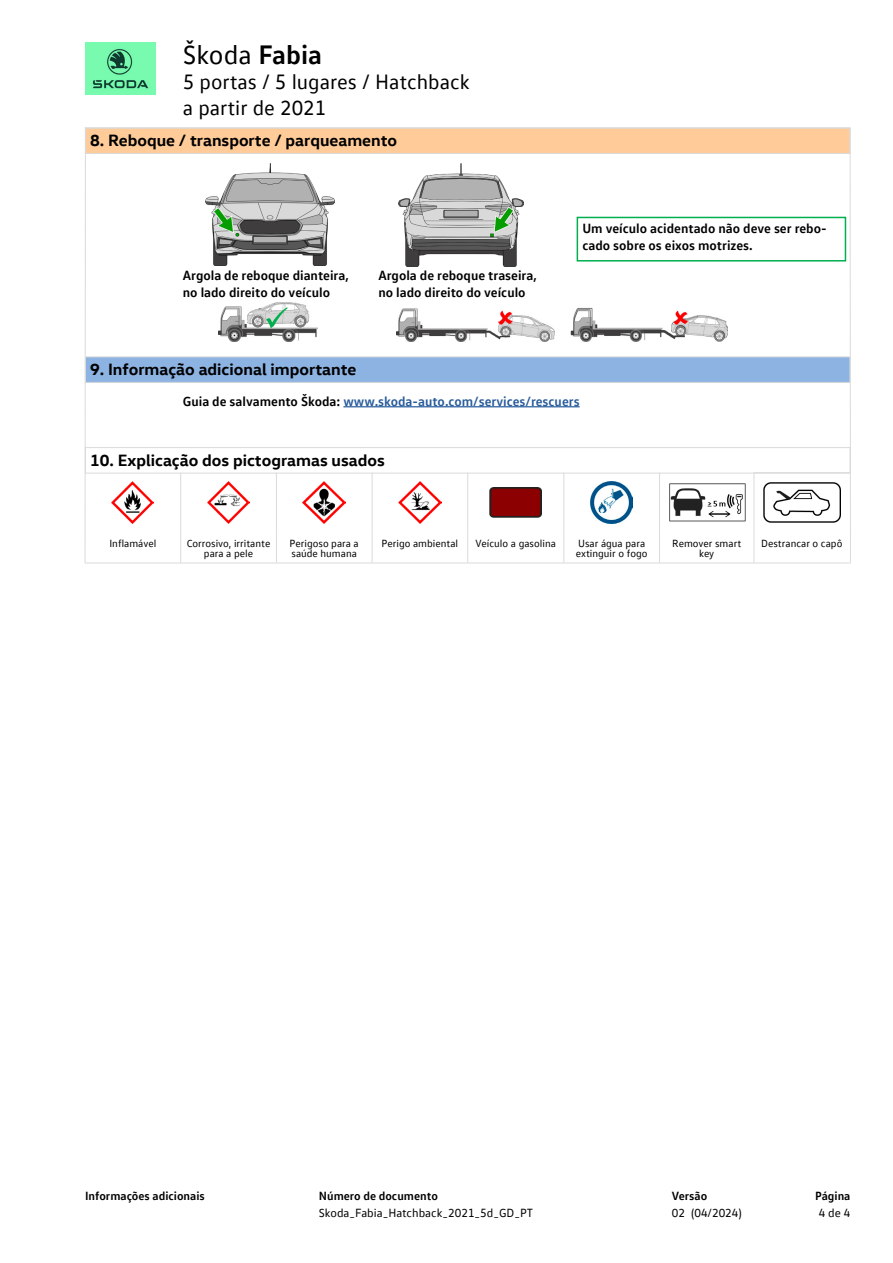
<style>
.page{position:relative;width:893px;height:1263px;background:#fff}
.page>*{position:absolute;margin:0;border:0;box-sizing:border-box;transform-origin:0 0}
.t1{font:27px "VW Text Office";color:#000}
.t2{font:21px/25.5px "VW Text Office";color:#000}
.Kapiteltitel{font:700 16.5px "VW Head Office";color:#000}
.Warntext{font:700 13.5px/16.5px "VW Text Office";color:#000}
.Hinweistext{font:700 13.5px/16.5px "VW Text Office";color:#000}
.Warntext-2{font:700 13.5px "VW Text Office";color:#275b9b}
.Fusszeile_fett{font:700 12px "VW Text Office";color:#000}
.Fusszeile{font:12px "VW Text Office";color:#000}
.Legende_Kap_10{font:10.5px/10.5px "VW Text Office";color:#000;text-align:center}
.s1{font-weight:700}
.s2{color:#000}
</style>
<div class="page">
<img style="left:85px;top:43px;width:71px;height:52px">
<div style="left:85px;top:447px;width:765px;height:26px;border:1px solid #dadada"></div>
<hr style="left:754px;top:563px;width:96px;height:1px;background:#dadada">
<hr style="left:180px;top:473px;width:1px;height:59px;background:#dadada">
<hr style="left:276px;top:473px;width:1px;height:59px;background:#dadada">
<hr style="left:372px;top:473px;width:1px;height:59px;background:#dadada">
<hr style="left:467px;top:473px;width:1px;height:59px;background:#dadada">
<hr style="left:563px;top:473px;width:1px;height:59px;background:#dadada">
<hr style="left:754px;top:472px;width:96px;height:1px;background:#dadada">
<hr style="left:180px;top:532px;width:1px;height:31px;background:#dadada">
<hr style="left:276px;top:532px;width:1px;height:31px;background:#dadada">
<hr style="left:372px;top:532px;width:1px;height:31px;background:#dadada">
<hr style="left:467px;top:532px;width:1px;height:31px;background:#dadada">
<hr style="left:563px;top:532px;width:1px;height:31px;background:#dadada">
<hr style="left:85px;top:563px;width:96px;height:1px;background:#dadada">
<hr style="left:181px;top:563px;width:95px;height:1px;background:#dadada">
<hr style="left:276px;top:563px;width:96px;height:1px;background:#dadada">
<hr style="left:372px;top:563px;width:96px;height:1px;background:#dadada">
<hr style="left:468px;top:563px;width:96px;height:1px;background:#dadada">
<hr style="left:564px;top:563px;width:95px;height:1px;background:#dadada">
<hr style="left:659px;top:473px;width:1px;height:59px;background:#dadada">
<hr style="left:659px;top:532px;width:1px;height:31px;background:#dadada">
<hr style="left:659px;top:563px;width:95px;height:1px;background:#dadada">
<hr style="left:754px;top:473px;width:1px;height:59px;background:#dadada">
<hr style="left:754px;top:532px;width:1px;height:31px;background:#dadada">
<img style="left:111px;top:481px;width:43px;height:43px">
<img style="left:207px;top:481px;width:43px;height:43px">
<img style="left:303px;top:481px;width:42px;height:43px">
<img style="left:399px;top:481px;width:42px;height:43px">
<img style="left:489px;top:487px;width:53px;height:31px">
<img style="left:590px;top:481px;width:43px;height:42px">
<img style="left:669px;top:484px;width:77px;height:37px">
<img style="left:763px;top:482px;width:77px;height:41px">
<div style="left:85px;top:357px;width:765px;height:25px;background:#8db3e2"></div>
<div style="left:85px;top:356px;width:765px;height:27px;border:1px solid #dadada"></div>
<hr style="left:343px;top:406px;width:237px;height:1px;background:#275b9b">
<div style="left:85px;top:128px;width:765px;height:25px;background:#fc9"></div>
<div style="left:85px;top:128px;width:765px;height:26px;border:1px solid #dadada"></div>
<div style="left:577px;top:217px;width:269px;height:45px;border:2px solid #00b050"></div>
<img style="left:219px;top:302px;width:99px;height:39px">
<img style="left:396px;top:307px;width:331px;height:34px">
<hr style="left:85px;top:128px;width:765px;height:1px;background:#dadada">
<hr style="left:85px;top:128px;width:1px;height:435px;background:#dadada">
<hr style="left:850px;top:128px;width:1px;height:435px;background:#dadada">
<img style="left:205px;top:164px;width:130px;height:102px">
<img style="left:398px;top:163px;width:125px;height:103px">
<h1 class="t1" style="left:183px;top:38px;width:141px">Škoda <span class="s1">Fabia</span></h1>
<h2 class="t2" style="left:183px;top:69px;width:289px">5 portas / 5 lugares / Hatchback a partir de 2021</h2>
<p class="Kapiteltitel" style="left:90px;top:130px;width:309px">8. Reboque / transporte / parqueamento</p>
<p class="Warntext" style="left:183px;top:267px;width:168px">Argola de reboque dianteira, no lado direito do veículo</p>
<p class="Warntext" style="left:378px;top:267px;width:160px">Argola de reboque traseira, no lado direito do veículo</p>
<p class="Hinweistext" style="left:582px;top:220px;width:246px">Um veículo acidentado não deve ser rebo&shy;cado sobre os eixos motrizes.</p>
<p class="Kapiteltitel" style="left:90px;top:359px;width:268px">9. Informação adicional importante</p>
<p class="Warntext-2" style="left:183px;top:392px;width:398px"><span class="s2">Guia de salvamento Škoda:</span> www.skoda-auto.com/services/rescuers</p>
<p class="Kapiteltitel" style="left:90px;top:449px;width:296px">10. Explicação dos pictogramas usados</p>
<p class="Legende_Kap_10" style="left:109px;top:537px;width:48px">Inflamável</p>
<p class="Legende_Kap_10" style="left:187px;top:537px;width:85px">Corrosivo, irritante para a pele</p>
<p class="Legende_Kap_10" style="left:290px;top:537px;width:71px;text-align:left">Perigoso para a saúde humana</p>
<p class="Legende_Kap_10" style="left:382px;top:537px;width:78px">Perigo ambiental</p>
<p class="Legende_Kap_10" style="left:476px;top:537px;width:82px">Veículo a gasolina</p>
<p class="Legende_Kap_10" style="left:576px;top:537px;width:73px;text-align:left">Usar água para extinguir o fogo</p>
<p class="Legende_Kap_10" style="left:672px;top:537px;width:70px">Remover smart key</p>
<p class="Legende_Kap_10" style="left:761px;top:537px;width:83px">Destrancar o capô</p>
<p class="Fusszeile_fett" style="left:85px;top:1188px;width:121px">Informações adicionais</p>
<p class="Fusszeile_fett" style="left:319px;top:1188px;width:120px">Número de documento</p>
<p class="Fusszeile" style="left:319px;top:1206px;width:216px">Skoda_Fabia_Hatchback_2021_5d_GD_PT</p>
<p class="Fusszeile_fett" style="left:672px;top:1188px;width:37px">Versão</p>
<p class="Fusszeile" style="left:672px;top:1206px;width:72px">02 (04/2024)</p>
<p class="Fusszeile_fett" style="left:815px;top:1188px;width:37px">Página</p>
<p class="Fusszeile" style="left:819px;top:1206px;width:33px">4 de 4</p>
</div>
